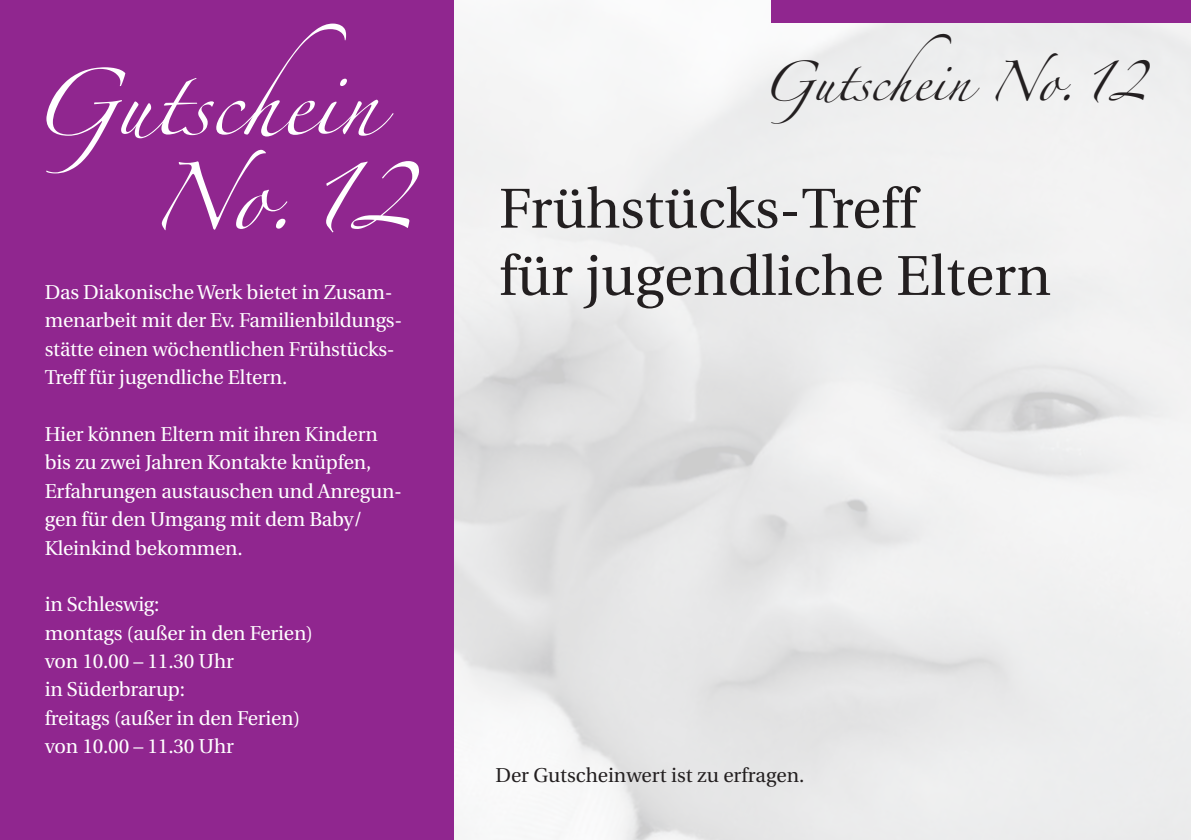
<style>
.page{position:relative;width:1191px;height:840px;background:#fff}
.page>*{position:absolute;margin:0;border:0;box-sizing:border-box;transform-origin:0 0}
.t1{font:60px "Zapfino";color:#fff}
.t2{font:56px "Utopia";color:#231f20}
.t3{font:36px "Zapfino";color:#231f20}
.t4{font:20px/28.4px "Utopia";letter-spacing:-.01em;color:#fff}
.t5{font:20px "Utopia";color:#231f20}
</style>
<div class="page">
<div style="left:0;top:0;width:454px;height:839px;background:#90268f"></div>
<div style="left:771px;top:0;width:420px;height:23px;background:#90268f"></div>
<p class="t1" style="left:30px;top:78px;width:349px">Gutschein</p>
<p class="t1" style="left:150px;top:172px;width:265px">No. 12</p>
<p class="t4" style="left:45px;top:278px;width:359px">Das Diakonische Werk bietet in Zusam&shy;menarbeit mit der Ev. Familienbildungs&shy;stätte einen wöchentlichen Frühstücks-Treff für jugendliche Eltern.</p>
<p class="t4" style="left:45px;top:420px;width:359px">Hier können Eltern mit ihren Kindern bis zu zwei Jahren Kontakte knüpfen,<br>Erfahrungen austauschen und Anregun&shy;gen für den Umgang mit dem Baby/<br>Kleinkind bekommen.</p>
<p class="t4" style="left:45px;top:590px;width:270px">in Schleswig:<br>montags (außer in den Ferien) von 10.00 – 11.30 Uhr</p>
<p class="t4" style="left:45px;top:675px;width:142px">in Süderbrarup:</p>
<p class="t4" style="left:45px;top:703px;width:257px">freitags (außer in den Ferien) von 10.00 – 11.30 Uhr</p>
<p class="t3" style="left:761px;top:67px;width:386px">Gutschein No. 12</p>
<p class="t2" style="left:499px;top:178px;width:419px">Frühstücks-Treff</p>
<p class="t2" style="left:499px;top:245px;width:553px">für jugendliche Eltern</p>
<p class="t5" style="left:495px;top:763px;width:310px">Der Gutscheinwert ist zu erfragen.</p>
</div>
